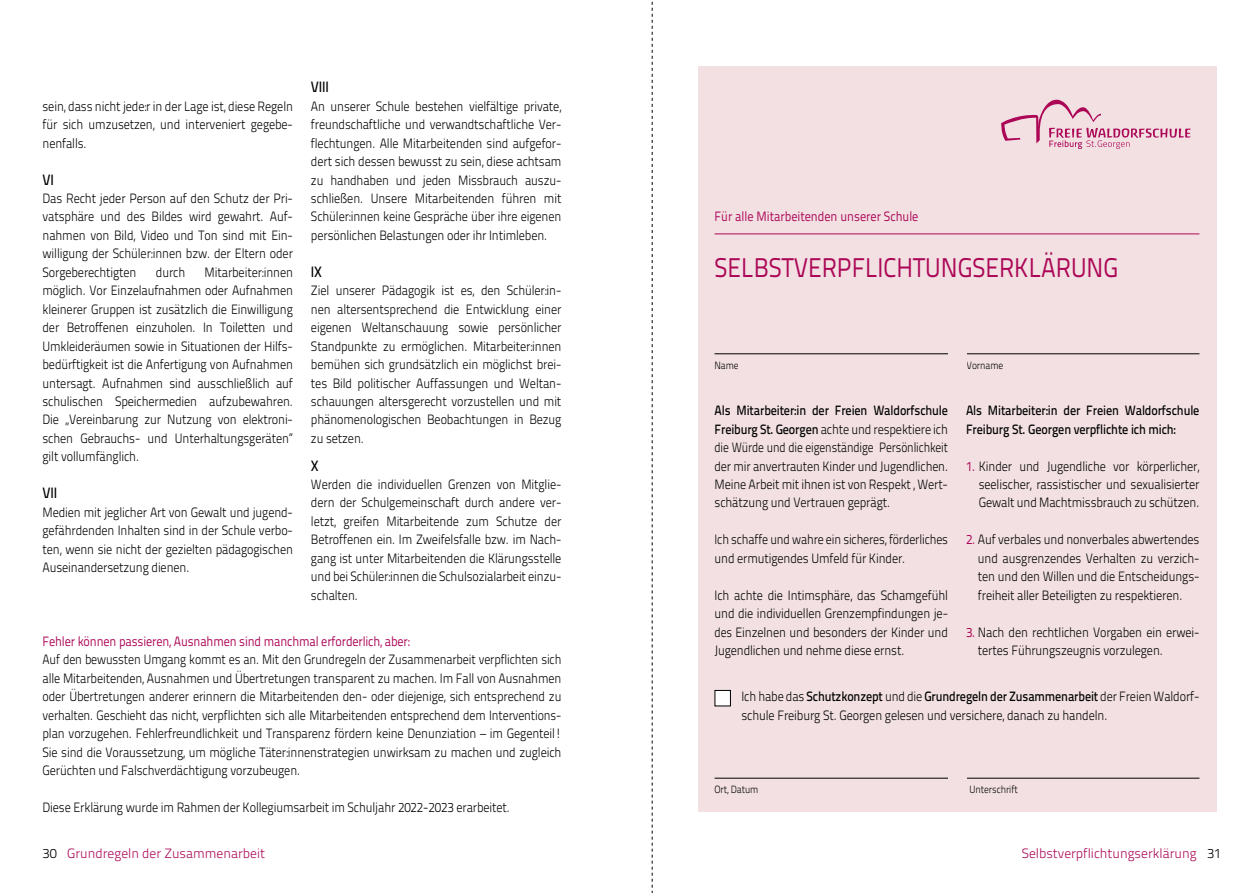
<style>
.page{position:relative;width:1259px;height:893px;background:#fff}
.page>*{position:absolute;margin:0;border:0;box-sizing:border-box;transform-origin:0 0}
.t1{font:27px "Titillium Text 25 L 400 wt";color:#ac0757;scale:.9 1}
.t2{font:15px "Titillium Text 25 L 600 wt";color:#000;scale:.9 1}
.t3{font:13.5px/18.5px "Titillium Text 25 L 250 wt";letter-spacing:-.01em;color:#000;text-align:justify;scale:.9 1}
.t4{font:13.5px/18.5px "Titillium Text 25 L 250 wt";letter-spacing:-.01em;color:#000;scale:.88 1}
.t5{font:13.5px/18.5px "Titillium Text 25 L 600 wt";letter-spacing:-.01em;color:#000;scale:.9 1}
.t6{font:13.5px "Titillium Text 25 L 400 wt";letter-spacing:-.01em;color:#ac0757;scale:.9 1}
.t7{font:13.5px "Titillium Text 25 L 250 wt";color:#ac0757}
.t8{font:10.5px "Titillium Text 25 L 250 wt";letter-spacing:-.01em;color:#000;scale:.9 1}
.s1{font-family:"Titillium Text 25 L 600 wt"}
.s2{font-family:"Titillium Text 25 L 400 wt";color:#ac0757}
.s3{font-family:"Titillium Text 25 L 250 wt"}
.s4{color:#000}
</style>
<div class="page">
<div style="left:697px;top:67px;width:519px;height:745px;background:#f2e0e2"></div>
<hr style="left:714px;top:233px;width:485px;height:1px;background:#ac0757">
<hr style="left:714px;top:353px;width:485px;height:1px;background:#000">
<hr style="left:714px;top:778px;width:485px;height:1px;background:#000">
<div style="left:714px;top:690px;width:17px;height:16px;background:#fff;border:1px solid #000"></div>
<svg style="left:652px;top:1px;width:1px;height:892px"></svg>
<div style="left:948px;top:331px;width:18px;height:47px;background:#f2e0e2"></div>
<div style="left:948px;top:764px;width:18px;height:46px;background:#f2e0e2"></div>
<svg style="left:1001px;top:99px;width:189px;height:50px"></svg>
<p class="t2" style="left:311px;top:76px;width:6px">VIII</p>
<p class="t3" style="left:311px;top:96px;width:280px">An unserer Schule bestehen vielfältige private, freundschaftliche und verwandtschaftliche Ver&shy;flechtungen. Alle Mitarbeitenden sind aufgefor&shy;dert sich dessen bewusst zu sein, diese achtsam zu handhaben und jeden Missbrauch auszu&shy;schließen. Unsere Mitarbeitenden führen mit Schüler:innen keine Gespräche über ihre eigenen persönlichen Belastungen oder ihr Intimleben.</p>
<p class="t2" style="left:311px;top:260px;width:14px">IX</p>
<p class="t3" style="left:311px;top:281px;width:280px">Ziel unserer Pädagogik ist es, den Schüler:in&shy;nen altersentsprechend die Entwicklung einer eigenen Weltanschauung sowie persönlicher Standpunkte zu ermöglichen. Mitarbeiter:innen bemühen sich grundsätzlich ein möglichst brei&shy;tes Bild politischer Auffassungen und Weltan&shy;schauungen altersgerecht vorzustellen und mit phänomenologischen Beobachtungen in Bezug zu setzen.</p>
<p class="t2" style="left:311px;top:454px;width:10px">X</p>
<p class="t3" style="left:311px;top:474px;width:280px">Werden die individuellen Grenzen von Mitglie&shy;dern der Schulgemeinschaft durch andere ver&shy;letzt, greifen Mitarbeitende zum Schutze der Betroffenen ein. Im Zweifelsfalle bzw. im Nach&shy;gang ist unter Mitarbeitenden die Klärungsstelle und bei Schüler:innen die Schulsozialarbeit einzu&shy;schalten.</p>
<p class="t6" style="left:43px;top:631px;width:410px">Fehler können passieren, Ausnahmen sind manchmal erforderlich, aber:</p>
<p class="t4" style="left:43px;top:650px;width:591px;text-align:justify">Auf den bewussten Umgang kommt es an. Mit den Grundregeln der Zusammenarbeit verpflichten sich alle Mitarbeitenden, Ausnahmen und Übertretungen transparent zu machen. Im Fall von Ausnahmen oder Übertretungen anderer erinnern die Mitarbeitenden den- oder diejenige, sich entsprechend zu verhalten. Geschieht das nicht, verpflichten sich alle Mitarbeitenden entsprechend dem Interventions&shy;plan vorzugehen. Fehlerfreundlichkeit und Transparenz fördern keine Denunziation – im Gegenteil!<br>Sie sind die Voraussetzung, um mögliche Täter:innenstrategien unwirksam zu machen und zugleich Gerüchten und Falschverdächtigung vorzubeugen.</p>
<p class="t3" style="left:43px;top:797px;width:521px">Diese Erklärung wurde im Rahmen der Kollegiumsarbeit im Schuljahr 2022-2023 erarbeitet.</p>
<p class="t3" style="left:43px;top:96px;width:280px">sein, dass nicht jede:r in der Lage ist, diese Regeln für sich umzusetzen, und interveniert gegebe&shy;nenfalls.</p>
<p class="t2" style="left:43px;top:168px;width:7px">VI</p>
<p class="t3" style="left:43px;top:188px;width:280px">Das Recht jeder Person auf den Schutz der Pri&shy;vatsphäre und des Bildes wird gewahrt. Auf&shy;nahmen von Bild, Video und Ton sind mit Ein&shy;willigung der Schüler:innen bzw. der Eltern oder Sorgeberechtigten</p>
<p class="t3" style="left:43px;top:262px;width:280px;text-indent:162px">Mitarbeiter:innen möglich. Vor Einzelaufnahmen oder Aufnahmen kleinerer Gruppen ist zusätzlich die Einwilligung der Betroffenen einzuholen. In Toiletten und Umkleideräumen sowie in Situationen der Hilfs&shy;bedürftigkeit ist die Anfertigung von Aufnahmen untersagt. Aufnahmen sind ausschließlich auf schulischen Speichermedien aufzubewahren.<br>Die „Vereinbarung zur Nutzung von elektroni&shy;schen Gebrauchs- und Unterhaltungsgeräten“ gilt vollumfänglich.</p>
<p class="t2" style="left:43px;top:482px;width:6px">VII</p>
<p class="t3" style="left:43px;top:502px;width:280px">Medien mit jeglicher Art von Gewalt und jugend&shy;gefährdenden Inhalten sind in der Schule verbo&shy;ten, wenn sie nicht der gezielten pädagogischen Auseinandersetzung dienen.</p>
<p class="t3" style="left:156px;top:262px;width:34px">durch</p>
<p class="t6" style="left:714px;top:207px;width:228px">Für alle M itarbeitenden unserer Schule</p>
<h1 class="t1" style="left:714px;top:247px;width:450px">Selbstverpflichtungserklärung</h1>
<p class="t8" style="left:714px;top:358px;width:28px">Name</p>
<p class="t8" style="left:966px;top:358px;width:42px">Vorname</p>
<p class="t5" style="left:714px;top:400px;width:261px">Als Mitarbeiter:in der Freien Waldorfschule</p>
<p class="t3" style="left:714px;top:419px;width:261px"><span class="s1">Freiburg St. Georgen</span> achte und respektiere ich die Würde und die eigenständige Persönlichkeit der mir anvertrauten Kinder und Jugendlichen.<br>Meine Arbeit mit ihnen ist von Respekt , Wert&shy;schätzung und Vertrauen geprägt.</p>
<p class="t4" style="left:714px;top:530px;width:267px">Ich schaffe und wahre ein sicheres, förderliches und ermutigendes Umfeld für Kinder.</p>
<p class="t3" style="left:714px;top:585px;width:261px">Ich achte die Intimsphäre, das Schamgefühl und die individuellen Grenzempfindungen je&shy;des Einzelnen und besonders der Kinder und Jugendlichen und nehme diese ernst.</p>
<p class="t5" style="left:966px;top:400px;width:261px">Als Mitarbeiter:in der Freien Waldorfschule<br>Freiburg St. Georgen verpflichte ich mich:</p>
<p class="t3" style="left:978px;top:456px;width:247px;text-indent:-13px"><span class="s2">1.</span> Kinder und Jugendliche vor körperlicher, seelischer, rassistischer und sexualisierter Gewalt und Machtmissbrauch zu schützen.</p>
<p class="t3" style="left:978px;top:530px;width:248px;text-indent:-12px"><span class="s2">2.</span> Auf verbales und nonverbales abwertendes und ausgrenzendes Verhalten zu verzich&shy;ten und den Willen und die Entscheidungs&shy;freiheit aller Beteiligten zu respektieren.</p>
<p class="t3" style="left:978px;top:622px;width:248px;text-indent:-12px"><span class="s2">3.</span> Nach den rechtlichen Vorgaben ein erwei&shy;tertes Führungszeugnis vorzulegen.</p>
<p class="t5" style="left:741px;top:686px;width:510px"><span class="s3">Ich habe das</span> Schutzkonzept <span class="s3">und die</span> Grundregeln der Zusammenarbeit <span class="s3">der Freien Waldorf-</span></p>
<p class="t3" style="left:741px;top:705px;width:408px">schule Freiburg St. Georgen gelesen und versichere, danach zu handeln.</p>
<p class="t8" style="left:714px;top:782px;width:50px">Ort, Datum</p>
<p class="t8" style="left:969px;top:782px;width:55px">Unterschrift</p>
<p class="t7" style="left:43px;top:843px;width:224px"><span class="s4">30</span> Grundregeln der Zusammenarbeit</p>
<p class="t7" style="left:1021px;top:843px;width:201px">Selbstverpflichtungserklärung <span class="s4">31</span></p>
</div>
